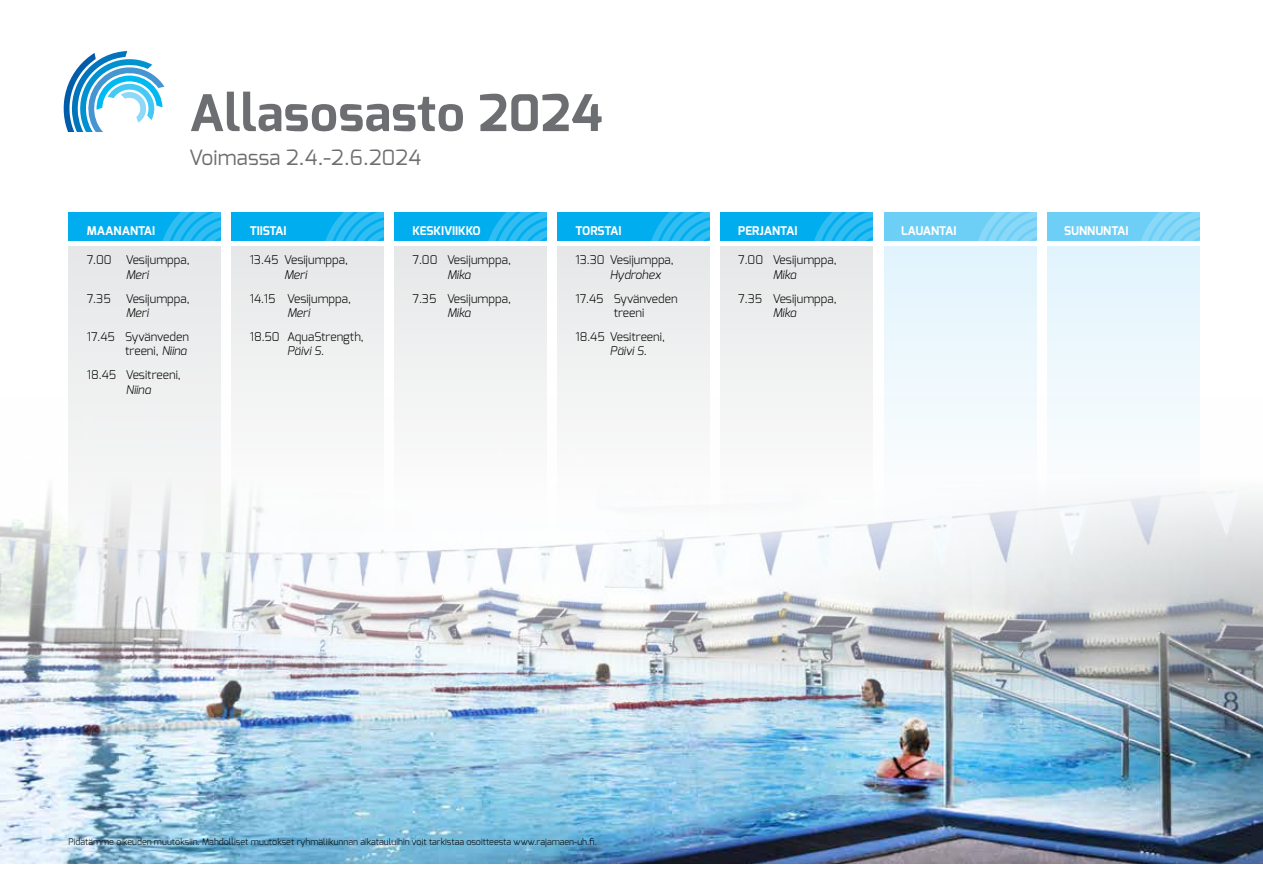
<style>
.page{position:relative;width:1263px;height:893px;background:#fff}
.page>*{position:absolute;margin:0;border:0;box-sizing:border-box;transform-origin:0 0}
.t1{font:700 50.4px "Exo";letter-spacing:.01em;color:#6d6e71}
.t2{font:21px "Exo";letter-spacing:.01em;color:#6d6e71}
.t3{font:300 12px/14.4px "Exo";color:#000;text-align:center}
.t4{font:700 12px "Exo";color:#fff}
.t5{font:italic 300 12px "Exo";color:#000}
.t6{font:300 9px "Exo";color:#000}
.s1{font-style:italic}
</style>
<div class="page">
<img style="left:0;top:398px;width:1263px;height:465px">
<div style="left:884px;top:213px;width:152px;height:28px;background:#6dcff6"></div>
<svg style="left:978px;top:213px;width:58px;height:28px"></svg>
<div style="left:1047px;top:213px;width:152px;height:28px;background:#6dcff6"></div>
<svg style="left:1141px;top:213px;width:58px;height:28px"></svg>
<div style="left:231px;top:213px;width:153px;height:28px;background:#00aeef"></div>
<svg style="left:325px;top:213px;width:59px;height:28px"></svg>
<div style="left:394px;top:213px;width:153px;height:28px;background:#00aeef"></div>
<svg style="left:488px;top:213px;width:59px;height:28px"></svg>
<div style="left:557px;top:213px;width:153px;height:28px;background:#00aeef"></div>
<svg style="left:651px;top:213px;width:59px;height:28px"></svg>
<div style="left:720px;top:213px;width:153px;height:28px;background:#00aeef"></div>
<svg style="left:814px;top:213px;width:59px;height:28px"></svg>
<div style="left:68px;top:213px;width:153px;height:28px;background:#00aeef"></div>
<svg style="left:162px;top:213px;width:59px;height:28px"></svg>
<div style="left:231px;top:246px;width:153px;height:286px;background:#f3f3f4"></div>
<div style="left:394px;top:246px;width:153px;height:286px;background:#f3f3f4"></div>
<div style="left:557px;top:246px;width:153px;height:286px;background:#f3f3f4"></div>
<div style="left:720px;top:246px;width:153px;height:286px;background:#f3f3f4"></div>
<div style="left:884px;top:246px;width:152px;height:286px;background:linear-gradient(to right,#f0f9fd,#eef7fc)"></div>
<div style="left:1047px;top:246px;width:152px;height:286px;background:linear-gradient(to right,#eff8fc,#edf6fb)"></div>
<svg style="left:68px;top:246px;width:153px;height:397px;fill:#eff0f1"></svg>
<svg style="left:64px;top:51px;width:100px;height:80px"></svg>
<h1 class="t1" style="left:189px;top:81px;width:415px">Allasosasto 2024</h1>
<h2 class="t2" style="left:189px;top:144px;width:233px">Voimassa 2.4.-2.6.2024</h2>
<p class="t4" style="left:87px;top:223px;width:70px">MAANANTAI</p>
<p class="t4" style="left:250px;top:223px;width:38px">TIISTAI</p>
<p class="t4" style="left:412px;top:223px;width:70px">KESKIVIIKKO</p>
<p class="t4" style="left:575px;top:223px;width:47px">TORSTAI</p>
<p class="t4" style="left:738px;top:223px;width:61px">PERJANTAI</p>
<p class="t4" style="left:901px;top:223px;width:57px">LAUANTAI</p>
<p class="t4" style="left:1064px;top:223px;width:66px">SUNNUNTAI</p>
<p class="t3" style="left:87px;top:253px;width:104px">7.00 Vesijumppa,</p>
<p class="t5" style="left:126px;top:267px;width:24px">Meri</p>
<p class="t3" style="left:250px;top:253px;width:100px">13.45 Vesijumppa,</p>
<p class="t5" style="left:284px;top:267px;width:24px">Meri</p>
<p class="t3" style="left:575px;top:253px;width:100px">13.30 Vesijumppa,</p>
<p class="t5" style="left:610px;top:267px;width:52px">Hydrohex</p>
<p class="t3" style="left:413px;top:253px;width:100px">7.00 Vesijumppa,</p>
<p class="t5" style="left:447px;top:267px;width:25px">Mika</p>
<p class="t3" style="left:738px;top:253px;width:100px">7.00 Vesijumppa,</p>
<p class="t5" style="left:773px;top:267px;width:25px">Mika</p>
<p class="t3" style="left:87px;top:291px;width:25px">7.35</p>
<p class="t3" style="left:126px;top:291px;width:65px">Vesijumppa,</p>
<p class="t5" style="left:126px;top:305px;width:24px">Meri</p>
<p class="t3" style="left:250px;top:291px;width:103px">14.15 Vesijumppa,</p>
<p class="t5" style="left:287px;top:305px;width:24px">Meri</p>
<p class="t3" style="left:87px;top:329px;width:104px;text-align:right">17.45 Syvänveden treeni, <span class="s1">Niina</span></p>
<p class="t3" style="left:250px;top:329px;width:116px">18.50 AquaStrength,</p>
<p class="t5" style="left:287px;top:343px;width:38px">Päivi S.</p>
<p class="t3" style="left:87px;top:368px;width:95px">18.45 Vesitreeni,</p>
<p class="t5" style="left:126px;top:382px;width:27px">Niina</p>
<p class="t3" style="left:413px;top:291px;width:100px">7.35 Vesijumppa,</p>
<p class="t5" style="left:447px;top:305px;width:25px">Mika</p>
<p class="t3" style="left:575px;top:291px;width:104px">17.45 Syvänveden treeni</p>
<p class="t3" style="left:738px;top:291px;width:100px">7.35 Vesijumppa,</p>
<p class="t5" style="left:773px;top:305px;width:25px">Mika</p>
<p class="t3" style="left:575px;top:329px;width:91px">18.45 Vesitreeni,</p>
<p class="t5" style="left:610px;top:343px;width:38px">Päivi S.</p>
<p class="t6" style="left:68px;top:836px;width:530px">Pidätämme oikeuden muutoksiin. Mahdolliset muutokset ryhmäliikunnan aikatauluihin voit tarkistaa osoitteesta www.rajamaen-uh.fi.</p>
</div>
